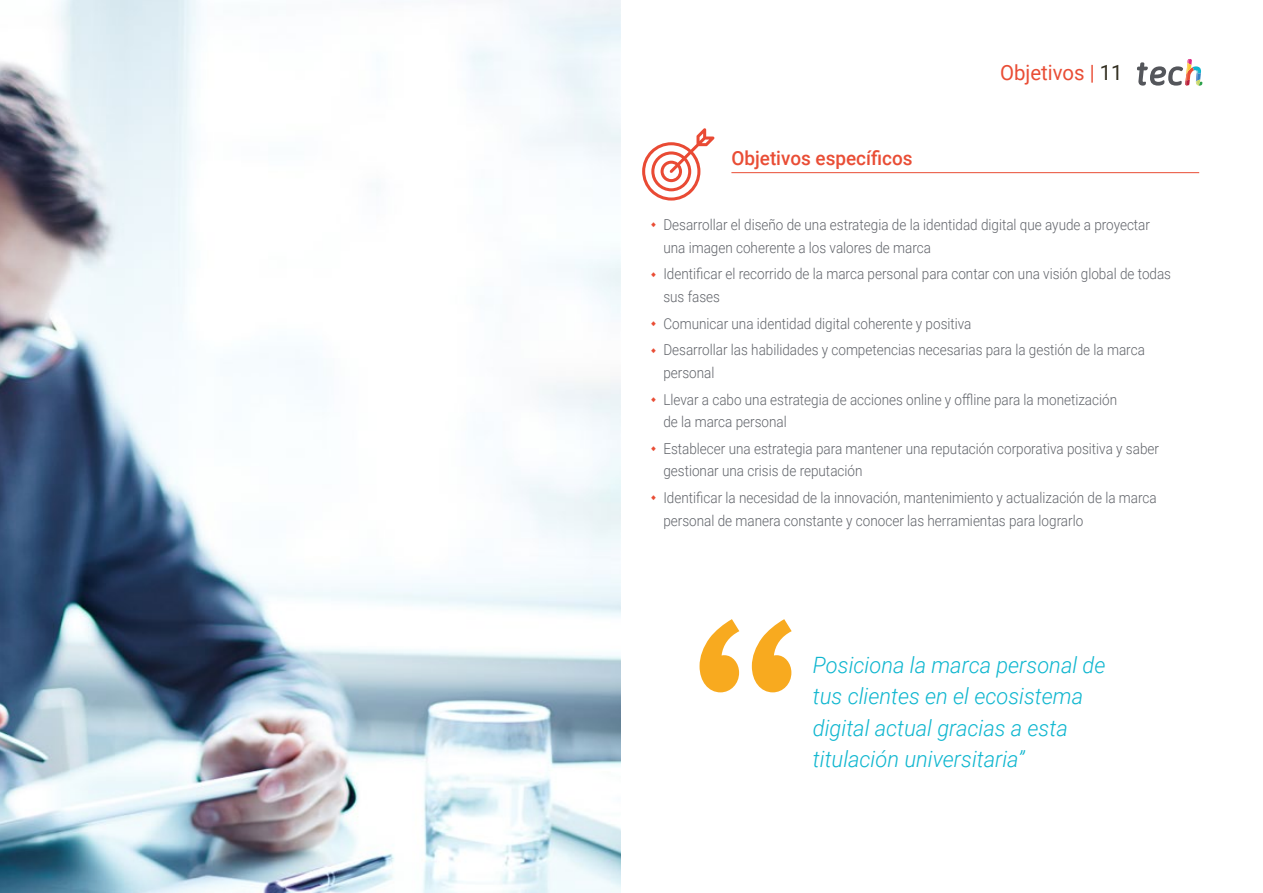
<style>
.page{position:relative;width:1263px;height:893px;background:#fff}
.page>*{position:absolute;margin:0;border:0;box-sizing:border-box;transform-origin:0 0}
.t1{font:italic 300 22.5px/31.5px "Roboto";color:#0fb6cf}
.t2{font:21px "Roboto";color:#e94d35}
.t3{font:500 19.5px "Roboto";color:#e94d35}
.t4{font:300 15px/26.7px "Roboto";color:#61646a;scale:.9 1}
.s1{color:#312e20}
</style>
<div class="page">
<hr style="left:731px;top:172px;width:468px;height:1px;background:#e94d35">
<svg style="left:642px;top:128px;width:72px;height:73px"></svg>
<svg style="left:1137px;top:59px;width:65px;height:27px"></svg>
<svg style="left:699px;top:619px;width:93px;height:73px"></svg>
<img style="left:0;top:0;width:621px;height:893px">
<h3 class="t3" style="left:731px;top:144px;width:183px">Objetivos específicos</h3>
<h2 class="t2" style="left:1000px;top:57px;width:124px">Objetivos | <span class="s1">11</span></h2>
<p class="t4" style="left:663px;top:213px;width:542px;line-height:22.5px">Desarrollar el diseño de una estrategia de la identidad digital que ayude a proyectar una imagen coherente a los valores de marca</p>
<p class="t4" style="left:663px;top:262px;width:566px;line-height:22.5px">Identificar el recorrido de la marca personal para contar con una visión global de todas sus fases</p>
<p class="t4" style="left:663px;top:309px;width:536px">Comunicar una identidad digital coherente y positiva<br>Desarrollar las habilidades y competencias necesarias para la gestión de la marca</p>
<p class="t4" style="left:663px;top:359px;width:506px">personal<br>Llevar a cabo una estrategia de acciones online y offline para la monetización</p>
<p class="t4" style="left:663px;top:408px;width:552px">de la marca personal<br>Establecer una estrategia para mantener una reputación corporativa positiva y saber</p>
<p class="t4" style="left:663px;top:457px;width:550px">gestionar una crisis de reputación<br>Identificar la necesidad de la innovación, mantenimiento y actualización de la marca</p>
<p class="t4" style="left:663px;top:506px;width:468px">personal de manera constante y conocer las herramientas para lograrlo</p>
<h1 class="t1" style="left:813px;top:648px;width:294px">Posiciona la marca personal de tus clientes en el ecosistema digital actual gracias a esta titulación universitaria”</h1>
</div>
